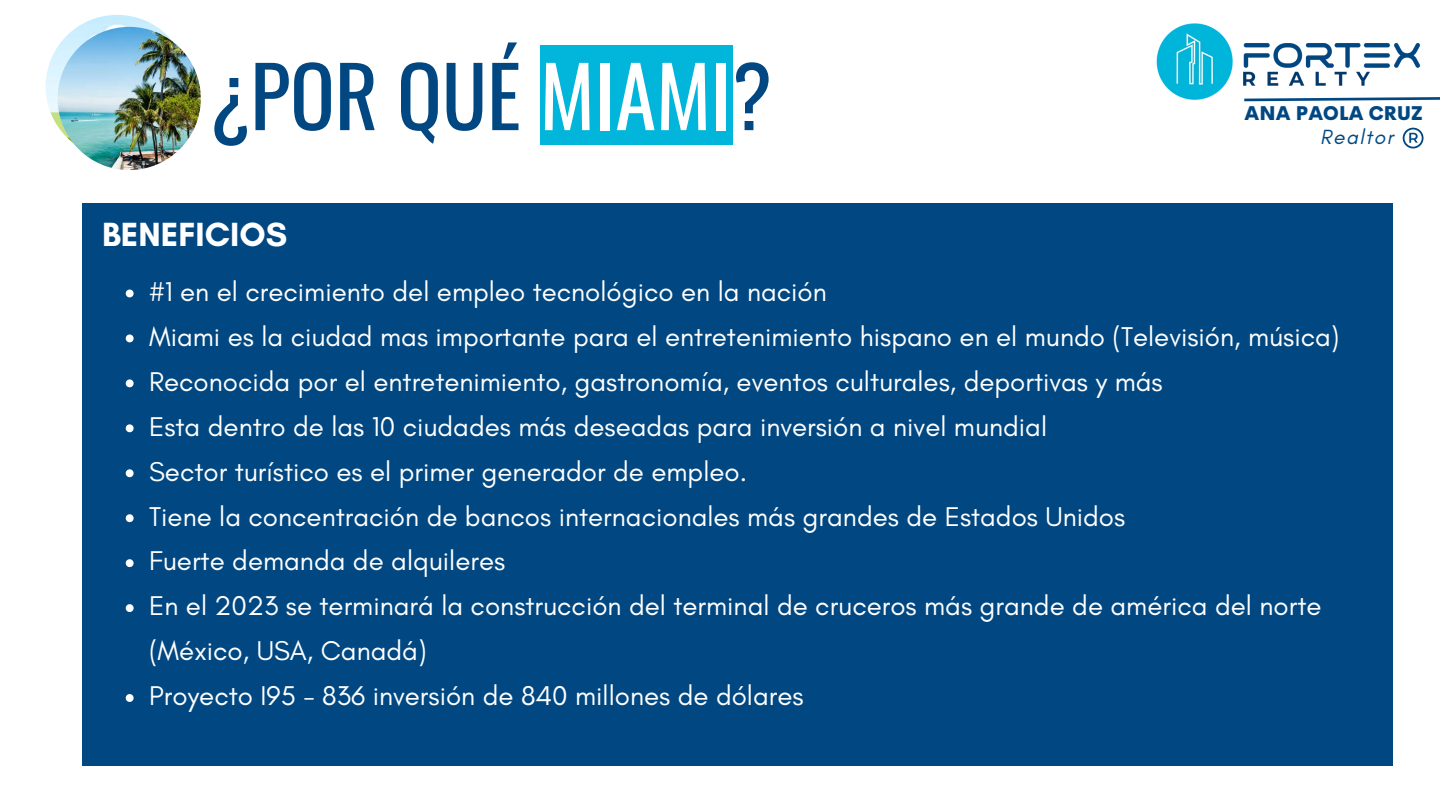
<style>
.page{position:relative;width:1440px;height:810px;background:#fff}
.page>*{position:absolute;margin:0;border:0;box-sizing:border-box;transform-origin:0 0}
.t1{font:83px "Oswald";color:#014882}
.t2{font:700 34.1px "Glacial Indifference";color:#fff}
.t3{font:27.6px/44.9px "Glacial Indifference";color:#fff}
.t4{font:italic 20.9px "Glacial Indifference";letter-spacing:.07em;color:#014882}
.t5{font:800 19.3px "Cerebri Sans";letter-spacing:.01em;color:#014882}
.s1{color:#fff}
</style>
<div class="page">
<div style="left:82px;top:203px;width:1310px;height:562px;background:#014882"></div>
<img style="left:46px;top:15px;width:143px;height:143px;border-radius:50%">
<svg style="left:126px;top:290px;width:8px;height:7px"></svg>
<svg style="left:126px;top:334px;width:8px;height:8px"></svg>
<svg style="left:126px;top:379px;width:8px;height:8px"></svg>
<svg style="left:126px;top:424px;width:8px;height:8px"></svg>
<svg style="left:126px;top:469px;width:8px;height:8px"></svg>
<svg style="left:126px;top:514px;width:8px;height:8px"></svg>
<svg style="left:126px;top:559px;width:8px;height:8px"></svg>
<svg style="left:126px;top:604px;width:8px;height:8px"></svg>
<svg style="left:126px;top:694px;width:8px;height:8px"></svg>
<img style="left:58px;top:27px;width:143px;height:143px;border-radius:50%">
<div style="left:540px;top:45px;width:193px;height:99px;background:#02b5da"></div>
<img style="left:1156px;top:23px;width:265px;height:77px">
<svg style="left:1242px;top:95px;width:198px;height:7px"></svg>
<svg style="left:1403px;top:128px;width:21px;height:20px"></svg>
<h1 class="t1" style="left:210px;top:31px;width:564px">¿POR QUÉ <span class="s1">MIAMI</span>?</h1>
<p class="t2" style="left:102px;top:213px;width:187px">BENEFICIOS</p>
<p class="t5" style="left:1245px;top:100px;width:180px">ANA PAOLA CRUZ</p>
<p class="t4" style="left:1320px;top:124px;width:75px">Realtor</p>
<p class="t3" style="left:149px;top:269px;width:1192px">#1 en el crecimiento del empleo tecnológico en la nación<br>Miami es la ciudad mas importante para el entretenimiento hispano en el mundo (Televisión, música)<br>Reconocida por el entretenimiento, gastronomía, eventos culturales, deportivas y más<br>Esta dentro de las 10 ciudades más deseadas para inversión a nivel mundial<br>Sector turístico es el primer generador de empleo.<br>Tiene la concentración de bancos internacionales más grandes de Estados Unidos<br>Fuerte demanda de alquileres<br>En el 2023 se terminará la construcción del terminal de cruceros más grande de américa del norte (México, USA, Canadá)<br>Proyecto I95 - 836 inversión de 840 millones de dólares</p>
</div>
